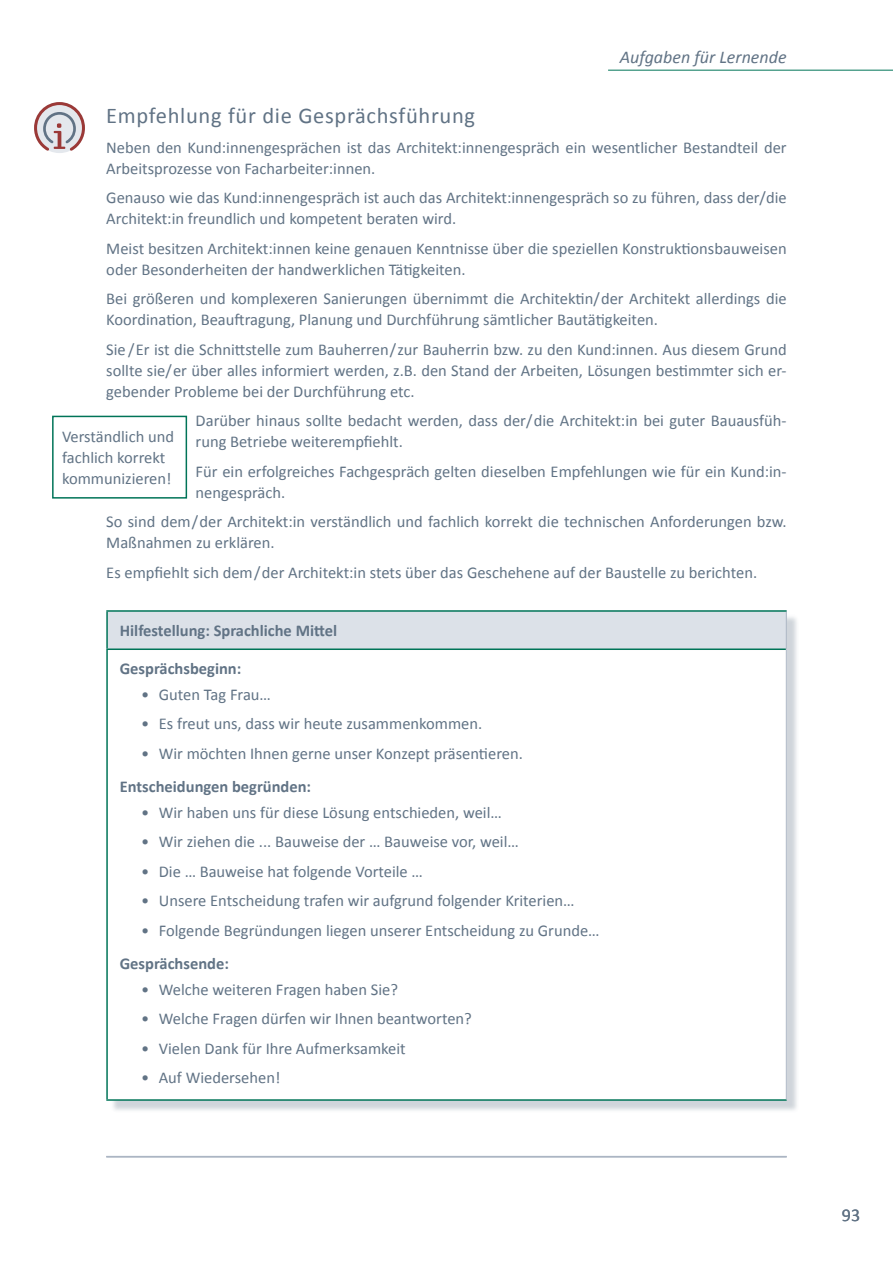
<style>
.page{position:relative;width:893px;height:1263px;background:#fff}
.page>*{position:absolute;margin:0;border:0;box-sizing:border-box;transform-origin:0 0}
.t1{font:22.5px "Calibri";letter-spacing:.03em;color:#617385}
.t2{font:italic 18px "Calibri";color:#617385}
.t3{font:18px "Calibri";color:#617385}
.t4{font:16.5px/21px "Calibri";color:#617385}
.t5{font:700 16.5px "Calibri";color:#617385}
</style>
<div class="page">
<hr style="left:608px;top:70px;width:285px;height:1px;background:#007458">
<hr style="left:106px;top:1156px;width:681px;height:1px;background:#abb5c3">
<div style="left:111px;top:614px;width:688px;height:499px;background:#617385;opacity:.3"></div>
<div style="left:107px;top:611px;width:679px;height:38px;background:#dce1e8"></div>
<div style="left:107px;top:649px;width:679px;height:451px;background:#fff"></div>
<hr style="left:106px;top:610px;width:681px;height:2px;background:#007458">
<hr style="left:106px;top:612px;width:2px;height:36px;background:#007458">
<hr style="left:106px;top:650px;width:2px;height:449px;background:#007458">
<hr style="left:106px;top:648px;width:680px;height:2px;background:#007458">
<hr style="left:106px;top:1099px;width:681px;height:2px;background:#007458">
<hr style="left:786px;top:612px;width:1px;height:37px;background:#abb5c3">
<hr style="left:786px;top:649px;width:1px;height:450px;background:#abb5c3">
<svg style="left:34px;top:102px;width:51px;height:51px"></svg>
<div style="left:52px;top:416px;width:135px;height:83px;border:2px solid #007458"></div>
<p class="t2" style="left:620px;top:45px;width:168px">Aufgaben für Lernende</p>
<h1 class="t1" style="left:106px;top:102px;width:370px">Empfehlung für die Gesprächsführung</h1>
<p class="t4" style="left:106px;top:136px;width:682px">Neben den Kund:innengesprächen ist das Architekt:innengespräch ein wesentlicher Bestandteil der<br>Arbeitsprozesse von Facharbeiter:innen.</p>
<p class="t4" style="left:106px;top:186px;width:682px">Genauso wie das Kund:innengespräch ist auch das Architekt:innengespräch so zu führen, dass der/die<br>Architekt:in freundlich und kompetent beraten wird.</p>
<p class="t4" style="left:106px;top:237px;width:682px">Meist besitzen Architekt:innen keine genauen Kenntnisse über die speziellen Konstruktionsbauweisen oder Besonderheiten der handwerklichen Tätigkeiten.</p>
<p class="t4" style="left:106px;top:287px;width:682px">Bei größeren und komplexeren Sanierungen übernimmt die Architektin/der Architekt allerdings die<br>Koordination, Beauftragung, Planung und Durchführung sämtlicher Bautätigkeiten.</p>
<p class="t4" style="left:106px;top:338px;width:682px;text-align:justify">Sie /Er ist die Schnittstelle zum Bauherren/zur Bauherrin bzw. zu den Kund:innen. Aus diesem Grund sollte sie/er über alles informiert werden, z.B. den Stand der Arbeiten, Lösungen bestimmter sich er&shy;gebender Probleme bei der Durchführung etc.</p>
<p class="t4" style="left:196px;top:409px;width:593px">Darüber hinaus sollte bedacht werden, dass der/die Architekt:in bei guter Bauausfüh&shy;rung Betriebe weiterempfiehlt.</p>
<p class="t4" style="left:196px;top:460px;width:593px">Für ein erfolgreiches Fachgespräch gelten dieselben Empfehlungen wie für ein Kund:in&shy;nengespräch.</p>
<p class="t4" style="left:106px;top:510px;width:682px">So sind dem/der Architekt:in verständlich und fachlich korrekt die technischen Anforderungen bzw.<br>Maßnahmen zu erklären.</p>
<p class="t4" style="left:106px;top:561px;width:652px">Es empfiehlt sich dem/der Architekt:in stets über das Geschehene auf der Baustelle zu berichten.</p>
<p class="t4" style="left:62px;top:426px;width:113px">Verständlich und fachlich korrekt kommunizieren!</p>
<p class="t5" style="left:120px;top:620px;width:219px">Hilfestellung: Sprachliche Mittel</p>
<p class="t5" style="left:120px;top:658px;width:123px">Gesprächsbeginn:</p>
<p class="t4" style="left:141px;top:683px;width:131px">• Guten Tag Frau…</p>
<p class="t4" style="left:141px;top:712px;width:343px">• Es freut uns, dass wir heute zusammenkommen.</p>
<p class="t4" style="left:141px;top:742px;width:383px">• Wir möchten Ihnen gerne unser Konzept präsentieren.</p>
<p class="t5" style="left:120px;top:776px;width:193px">Entscheidungen begründen:</p>
<p class="t4" style="left:141px;top:801px;width:362px">• Wir haben uns für diese Lösung entschieden, weil…</p>
<p class="t4" style="left:141px;top:830px;width:379px">• Wir ziehen die ... Bauweise der … Bauweise vor, weil…</p>
<p class="t4" style="left:141px;top:860px;width:283px">• Die … Bauweise hat folgende Vorteile …</p>
<p class="t4" style="left:141px;top:889px;width:435px">• Unsere Entscheidung trafen wir aufgrund folgender Kriterien…</p>
<p class="t4" style="left:141px;top:919px;width:460px">• Folgende Begründungen liegen unserer Entscheidung zu Grunde…</p>
<p class="t5" style="left:120px;top:953px;width:111px">Gesprächsende:</p>
<p class="t4" style="left:141px;top:978px;width:258px">• Welche weiteren Fragen haben Sie?</p>
<p class="t4" style="left:141px;top:1007px;width:332px">• Welche Fragen dürfen wir Ihnen beantworten?</p>
<p class="t4" style="left:141px;top:1037px;width:266px">• Vielen Dank für Ihre Aufmerksamkeit</p>
<p class="t4" style="left:141px;top:1066px;width:141px">• Auf Wiedersehen!</p>
<p class="t3" style="left:842px;top:1204px;width:20px">93</p>
</div>
